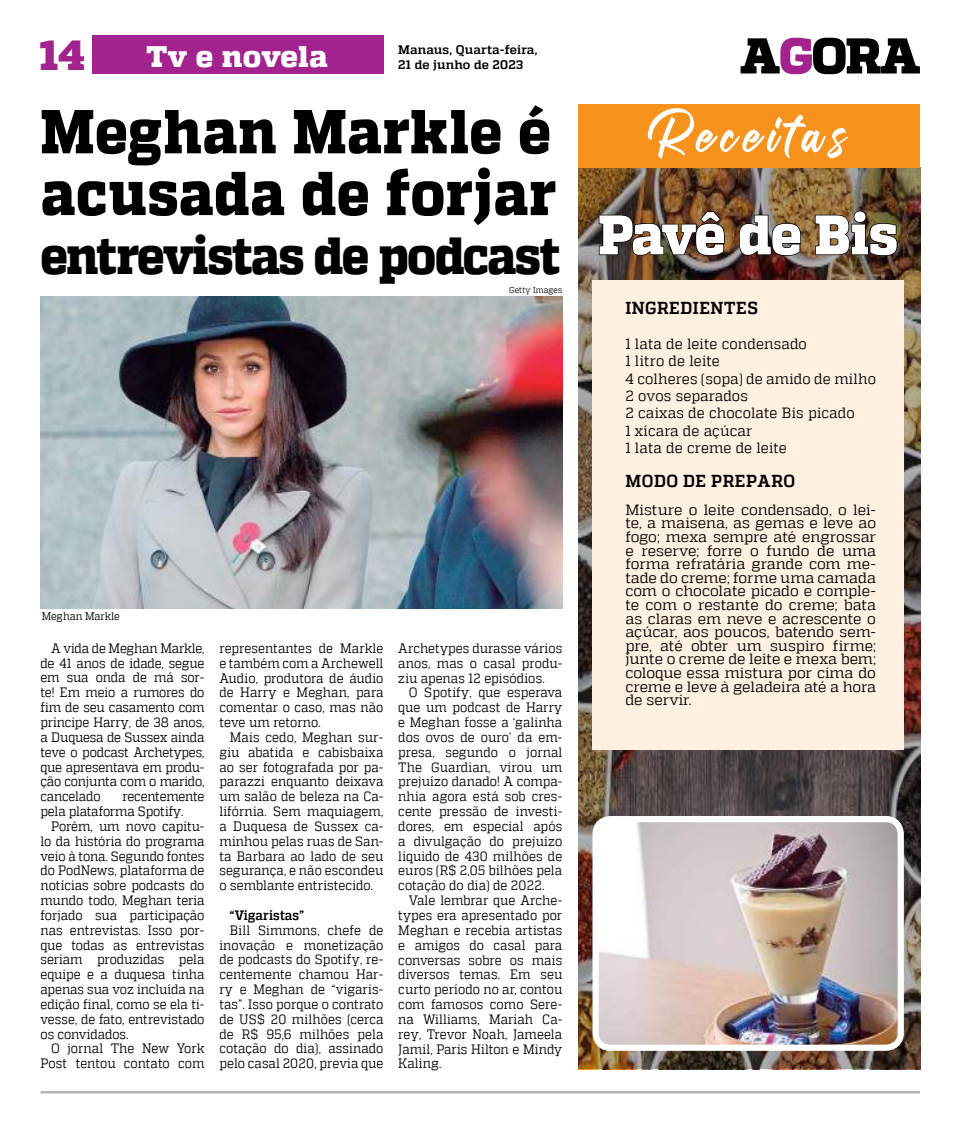
<style>
.page{position:relative;width:957px;height:1134px;background:#fff}
.page>*{position:absolute;margin:0;border:0;box-sizing:border-box;transform-origin:0 0}
.t1{font:800 61.88px/61.9px "MW Quadon";letter-spacing:.01em;color:#000;scale:.9 1}
.t2{font:800 55.62px "MW Quadon";letter-spacing:-.025em;color:#fff;scale:.95 1}
.t3{font:800 51.88px "MW Quadon";letter-spacing:-.035em;color:#000;scale:.9 1}
.t4{font:800 41.88px "MW Quadon";color:#a2228e}
.t5{font:800 29.62px "MW Quadon";letter-spacing:.01em;color:#fff}
.t6{font:700 17.25px "MW Quadon";letter-spacing:.035em;color:#000;scale:.95 1}
.t7{font:14.88px/13.6px "MW Quadon";letter-spacing:.01em;color:#000;text-align:justify}
.t8{font:14.88px/17.2px "MW Quadon";letter-spacing:.01em;color:#000;scale:.95 1}
.t9{font:13.62px/14.9px "MW Quadon";letter-spacing:.005em;color:#000;text-align:justify;scale:.9 1}
.t10{font:13.62px/14.9px "MW Quadon";letter-spacing:-.015em;color:#000;scale:.9 1}
.t11{font:700 13.62px "MW Quadon";letter-spacing:.005em;color:#000;scale:.9 1}
.t12{font:700 12.38px "MW Quadon";letter-spacing:.015em;color:#000}
.t13{font:11.12px "MW Quadon";letter-spacing:-.005em;color:#000;scale:.9 1}
.t14{font:8.62px "MW Quadon";letter-spacing:.02em;color:#000;scale:.9 1}
</style>
<div class="page">
<svg style="left:740px;top:38px;width:180px;height:36px"></svg>
<hr style="left:41px;top:1091px;width:879px;height:2px;background:#b1b3b5">
<img style="left:578px;top:168px;width:342px;height:901px">
<img style="left:595px;top:819px;width:305px;height:229px">
<div style="left:592px;top:816px;width:312px;height:235px;border:6px solid #fff;border-radius:15px"></div>
<img style="left:598px;top:211px;width:127px;height:46px">
<img style="left:738px;top:214px;width:63px;height:43px">
<img style="left:814px;top:210px;width:84px;height:47px">
<div style="left:592px;top:280px;width:312px;height:470px;background:#fff0e1"></div>
<div style="left:578px;top:104px;width:342px;height:64px;background:#f7931d"></div>
<svg style="left:648px;top:108px;width:200px;height:51px"></svg>
<img style="left:40px;top:297px;width:522px;height:311px">
<div style="left:92px;top:35px;width:291px;height:39px;background:#a2228e"></div>
<h3 class="t4" style="left:40px;top:30px;width:47px">14</h3>
<h3 class="t5" style="left:146px;top:39px;width:183px">Tv e novela</h3>
<p class="t12" style="left:398px;top:43px;width:141px">Manaus, Quarta-feira,</p>
<p class="t12" style="left:398px;top:58px;width:126px">21 de junho de 2023</p>
<h1 class="t1" style="left:40px;top:102px;width:574px">Meghan Markle é acusada de forjar</h1>
<h3 class="t3" style="left:40px;top:226px;width:579px">entrevistas de podcast</h3>
<p class="t14" style="left:509px;top:285px;width:61px">Getty Images</p>
<p class="t13" style="left:42px;top:610px;width:88px">Meghan Markle</p>
<p class="t9" style="left:40px;top:640px;width:184px;text-indent:11px">A vida de Meghan Markle, de 41 anos de idade, segue em sua onda de má sor&shy;te! Em meio a rumores do fim de seu casamento com príncipe Harry, de 38 anos, a Duquesa de Sussex ainda teve o podcast Archetypes, que apresentava em produ&shy;ção conjunta com o marido, cancelado</p>
<p class="t10" style="left:40px;top:789px;width:184px;text-indent:82px">recentemente pela plataforma Spotify.</p>
<p class="t9" style="left:40px;top:819px;width:184px;text-indent:11px">Porém, um novo capítu&shy;lo da história do programa veio à tona. Segundo fontes do PodNews, plataforma de notícias sobre podcasts do mundo todo, Meghan teria forjado sua participação nas entrevistas. Isso por&shy;que todas as entrevistas seriam produzidas pela equipe e a duquesa tinha apenas sua voz incluída na edição final, como se ela ti&shy;vesse, de fato, entrevistado os convidados.</p>
<p class="t9" style="left:40px;top:1041px;width:184px;text-align:right">O jornal The New York<br>Post tentou contato com</p>
<p class="t9" style="left:219px;top:641px;width:184px">representantes de Markle e também com a Archewell Audio, produtora de áudio de Harry e Meghan, para comentar o caso, mas não teve um retorno.</p>
<p class="t9" style="left:219px;top:730px;width:184px;text-indent:11px">Mais cedo, Meghan sur&shy;giu abatida e cabisbaixa ao ser fotografada por pa&shy;parazzi enquanto deixava um salão de beleza na Ca&shy;lifórnia. Sem maquiagem, a Duquesa de Sussex ca&shy;minhou pelas ruas de San&shy;ta Barbara ao lado de seu segurança, e não escondeu o semblante entristecido.</p>
<p class="t11" style="left:230px;top:907px;width:84px">“Vigaristas”</p>
<p class="t9" style="left:219px;top:922px;width:184px;text-indent:11px">Bill Simmons, chefe de inovação e monetização de podcasts do Spotify, re&shy;centemente chamou Har&shy;ry e Meghan de “vigaris&shy;tas”. Isso porque o contrato de US$ 20 milhões (cerca de R$ 95,6 milhões pela cotação do dia), assinado pelo casal 2020, previa que</p>
<p class="t9" style="left:398px;top:641px;width:184px">Archetypes durasse vários anos, mas o casal produ&shy;ziu apenas 12 episódios.</p>
<p class="t9" style="left:398px;top:685px;width:184px;text-indent:11px">O Spotify, que esperava que um podcast de Harry e Meghan fosse a ‘galinha dos ovos de ouro’ da em&shy;presa, segundo o jornal The Guardian, virou um prejuízo danado! A compa&shy;nhia agora está sob cres&shy;cente pressão de investi&shy;dores, em especial após a divulgação do prejuízo líquido de 430 milhões de euros (R$ 2,05 bilhões pela cotação do dia) de 2022.</p>
<p class="t9" style="left:398px;top:893px;width:184px;text-indent:11px">Vale lembrar que Arche&shy;types era apresentado por Meghan e recebia artistas e amigos do casal para conversas sobre os mais diversos temas. Em seu curto período no ar, contou com famosos como Sere&shy;na Williams, Mariah Ca&shy;rey, Trevor Noah, Jameela Jamil, Paris Hilton e Mindy Kaling.</p>
<h2 class="t2" style="left:598px;top:202px;width:317px">Pavê de Bis</h2>
<p class="t6" style="left:625px;top:298px;width:141px">INGREDIENTES</p>
<p class="t8" style="left:625px;top:335px;width:265px">1 lata de leite condensado<br>1 litro de leite<br>4 colheres (sopa) de amido de milho<br>2 ovos separados<br>2 caixas de chocolate Bis picado<br>1 xícara de açúcar<br>1 lata de creme de leite</p>
<p class="t6" style="left:625px;top:471px;width:180px">MODO DE PREPARO</p>
<p class="t7" style="left:625px;top:503px;width:252px">Misture o leite condensado, o lei&shy;te, a maisena, as gemas e leve ao fogo; mexa sempre até engrossar e reserve; forre o fundo de uma forma refratária grande com me&shy;tade do creme; forme uma camada com o chocolate picado e comple&shy;te com o restante do creme; bata as claras em neve e acrescente o açúcar, aos poucos, batendo sem&shy;pre, até obter um suspiro firme; junte o creme de leite e mexa bem; coloque essa mistura por cima do creme e leve à geladeira até a hora de servir.</p>
</div>
